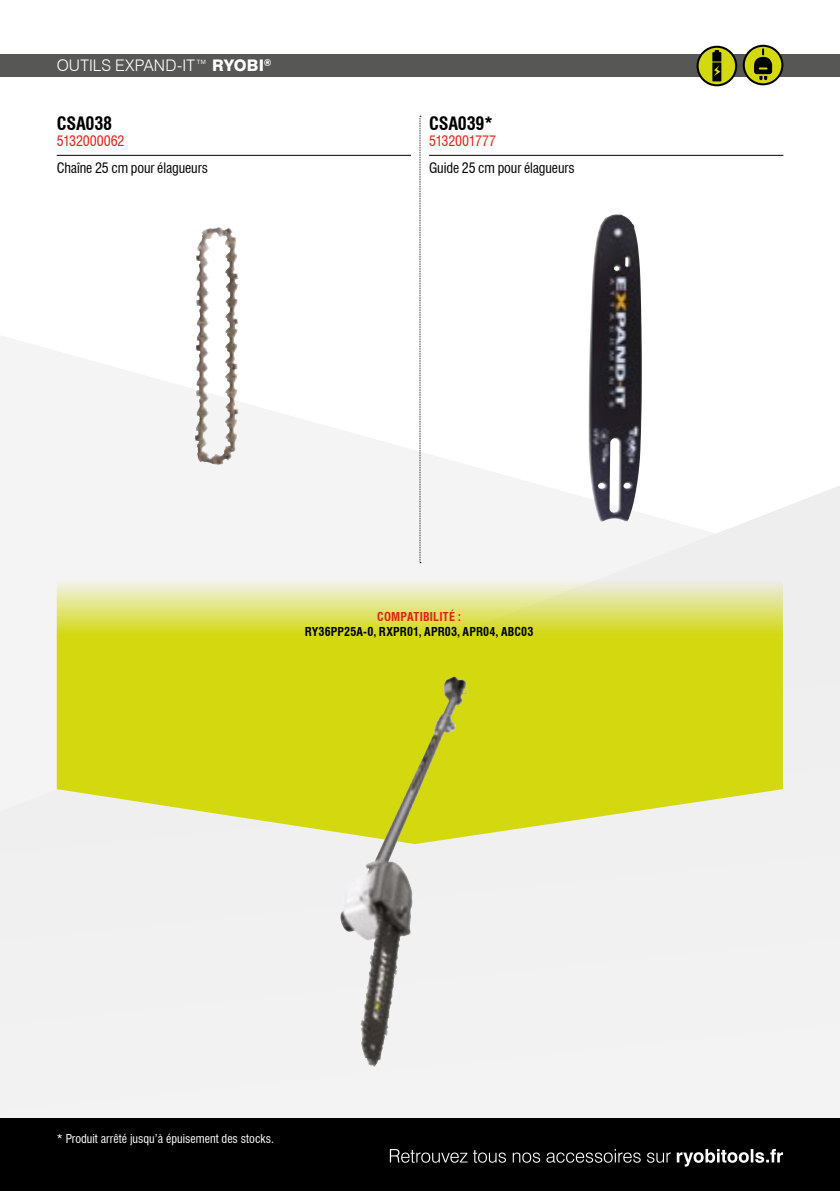
<style>
.page{position:relative;width:840px;height:1191px;background:#fff}
.page>*{position:absolute;margin:0;border:0;box-sizing:border-box;transform-origin:0 0}
.t1{font:700 condensed 18px "Swiss 721 BT";letter-spacing:-.015em;color:#000}
.t2{font:300 16px "Swiss 721 BT";letter-spacing:.01em;color:#fff}
.t3{font:condensed 14px "Swiss 721 BT";letter-spacing:-.005em;color:#000}
.t4{font:condensed 14px "Swiss 721 BT";letter-spacing:-.01em;color:#e41f13}
.t5{font:condensed 12px "Swiss 721 BT";color:#fff}
.t6{font:700 condensed 12px "Swiss 721 BT";letter-spacing:.01em;color:#000}
.t7{font:700 condensed 12px "Swiss 721 BT";letter-spacing:.015em;color:#e41f13}
.s1{font-weight:800}
</style>
<div class="page">
<svg style="left:0;top:330px;width:642px;height:149px"></svg>
<div style="left:0;top:479px;width:839px;height:640px;background:#f2f2f2"></div>
<div style="left:0;top:1119px;width:839px;height:72px;background:#000"></div>
<svg style="left:389px;top:1149px;width:393px;height:17px"></svg>
<div style="left:0;top:54px;width:839px;height:22px;background:#575756"></div>
<svg style="left:57px;top:580px;width:725px;height:264px;background:#d9dd42"></svg>
<hr style="left:57px;top:155px;width:354px;height:1px;background:#000">
<hr style="left:429px;top:155px;width:354px;height:1px;background:#000">
<svg style="left:419px;top:116px;width:2px;height:447px"></svg>
<img style="left:195px;top:228px;width:33px;height:237px">
<img style="left:588px;top:214px;width:53px;height:307px">
<img style="left:340px;top:676px;width:114px;height:319px">
<svg style="left:743px;top:46px;width:39px;height:38px"></svg>
<div style="left:742px;top:45px;width:41px;height:40px;border:2px solid #000;border-radius:50%"></div>
<svg style="left:753px;top:48px;width:18px;height:32px"></svg>
<div style="left:697px;top:47px;width:38px;height:38px;background:#d3d80f;border-radius:50%"></div>
<div style="left:696px;top:46px;width:40px;height:40px;border:2px solid #000;border-radius:50%"></div>
<svg style="left:712px;top:50px;width:9px;height:31px"></svg>
<p class="t2" style="left:57px;top:56px;width:216px">OUTILS EXPAND-IT™ <span class="s1">RYOBI</span><sup>®</sup></p>
<p class="t1" style="left:57px;top:112px;width:57px">CSA038</p>
<p class="t4" style="left:57px;top:132px;width:69px">5132000062</p>
<p class="t3" style="left:57px;top:159px;width:153px">Chaîne 25 cm pour élagueurs</p>
<p class="t1" style="left:429px;top:112px;width:65px">CSA039*</p>
<p class="t4" style="left:429px;top:132px;width:68px">5132001777</p>
<p class="t3" style="left:429px;top:159px;width:147px">Guide 25 cm pour élagueurs</p>
<p class="t7" style="left:377px;top:610px;width:85px">COMPATIBILITÉ :</p>
<p class="t6" style="left:305px;top:624px;width:230px">RY36PP25A-0, RXPR01, APR03, APR04, ABC03</p>
<p class="t5" style="left:57px;top:1131px;width:219px">* Produit arrêté jusqu’à épuisement des stocks.</p>
</div>
